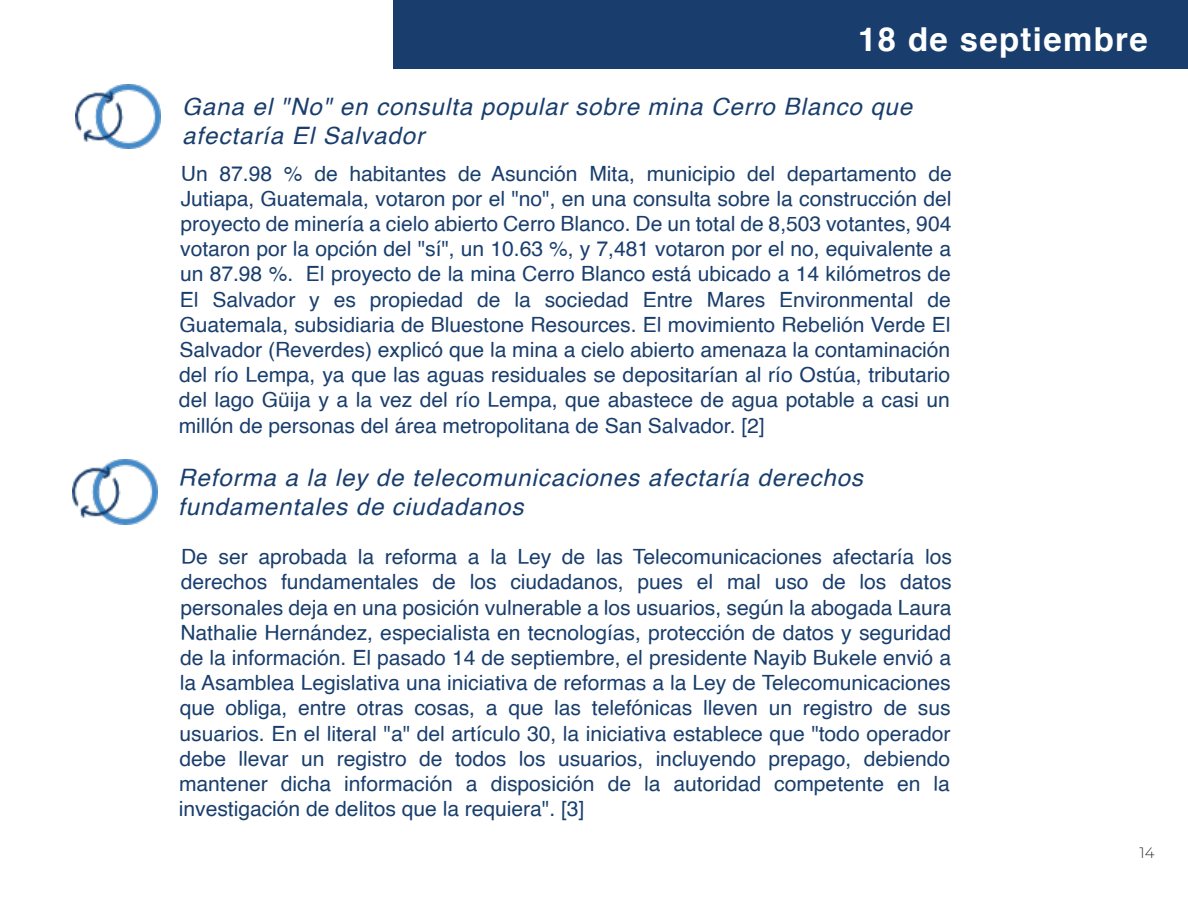
<style>
.page{position:relative;width:1188px;height:918px;background:#fff}
.page>*{position:absolute;margin:0;border:0;box-sizing:border-box;transform-origin:0 0}
.t1{font:700 33px "Helvetica";letter-spacing:.04em;color:#fff}
.t2{font:italic 24px/28.8px "Helvetica";letter-spacing:.04em;color:#193e6d}
.t3{font:21px/25.2px "Helvetica";letter-spacing:-.01em;color:#193e6d;text-align:justify}
.t4{font:300 15px "Montserrat";color:#333}
</style>
<div class="page">
<img style="left:75px;top:84px;width:85px;height:65px">
<img style="left:73px;top:459px;width:85px;height:65px">
<div style="left:393px;top:0;width:795px;height:69px;background:#193e6d"></div>
<h1 class="t1" style="left:858px;top:27px;width:291px">18 de septiembre</h1>
<p class="t2" style="left:182px;top:94px;width:732px">Gana el "No" en consulta popular sobre mina Cerro Blanco que afectaría El Salvador</p>
<p class="t3" style="left:179px;top:162px;width:775px">Un 87.98 % de habitantes de Asunción Mita, municipio del departamento de Jutiapa, Guatemala, votaron por el "no", en una consulta sobre la construcción del proyecto de minería a cielo abierto Cerro Blanco. De un total de 8,503 votantes, 904 votaron por la opción del "sí", un 10.63 %, y 7,481 votaron por el no, equivalente a un 87.98 %. El proyecto de la mina Cerro Blanco está ubicado a 14 kilómetros de El Salvador y es propiedad de la sociedad Entre Mares Environmental de Guatemala, subsidiaria de Bluestone Resources. El movimiento Rebelión Verde El Salvador (Reverdes) explicó que la mina a cielo abierto amenaza la contaminación del río Lempa, ya que las aguas residuales se depositarían al río Ostúa, tributario del lago Güija y a la vez del río Lempa, que abastece de agua potable a casi un millón de personas del área metropolitana de San Salvador. [2]</p>
<p class="t2" style="left:178px;top:465px;width:686px">Reforma a la ley de telecomunicaciones afectaría derechos fundamentales de ciudadanos</p>
<p class="t3" style="left:179px;top:545px;width:775px">De ser aprobada la reforma a la Ley de las Telecomunicaciones afectaría los derechos fundamentales de los ciudadanos, pues el mal uso de los datos personales deja en una posición vulnerable a los usuarios, según la abogada Laura Nathalie Hernández, especialista en tecnologías, protección de datos y seguridad de la información. El pasado 14 de septiembre, el presidente Nayib Bukele envió a la Asamblea Legislativa una iniciativa de reformas a la Ley de Telecomunicaciones que obliga, entre otras cosas, a que las telefónicas lleven un registro de sus usuarios. En el literal "a" del artículo 30, la iniciativa establece que "todo operador debe llevar un registro de todos los usuarios, incluyendo prepago, debiendo mantener dicha información a disposición de la autoridad competente en la investigación de delitos que la requiera". [3]</p>
<p class="t4" style="left:1140px;top:844px;width:17px">14</p>
</div>
